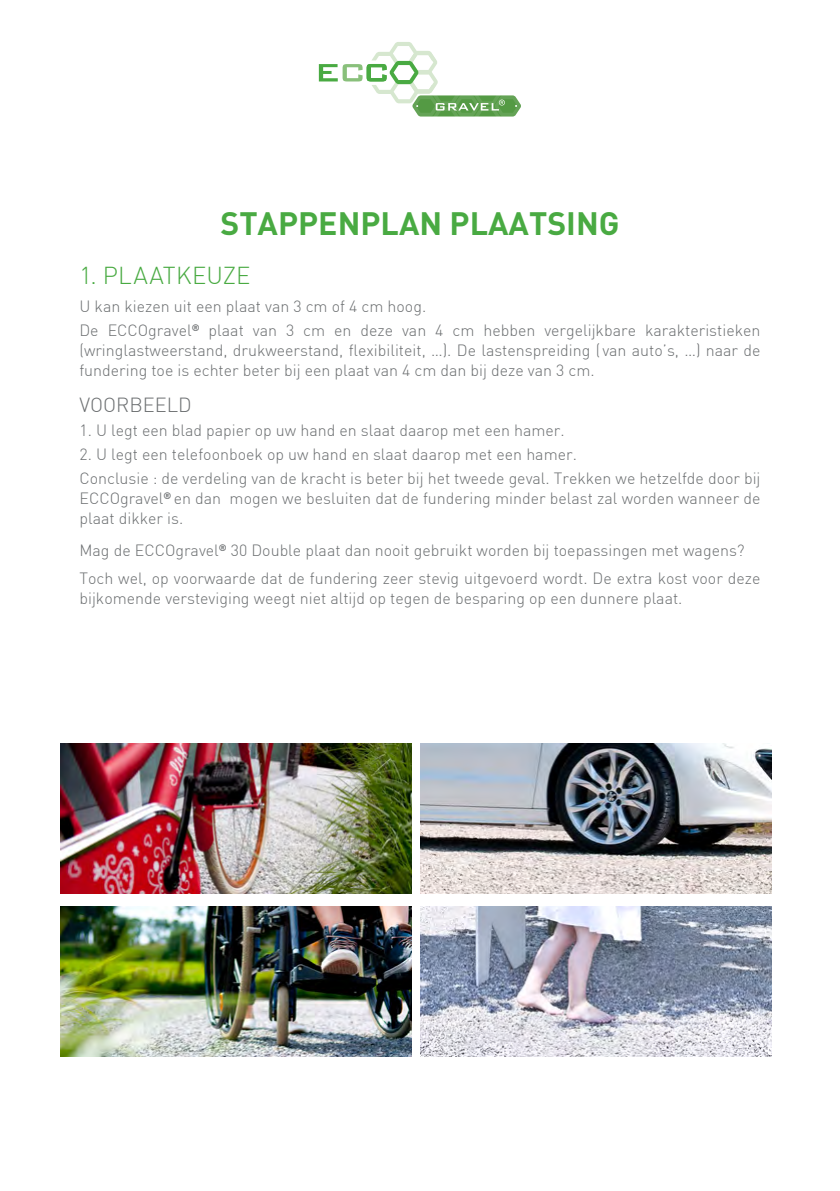
<style>
.page{position:relative;width:840px;height:1191px;background:#fff}
.page>*{position:absolute;margin:0;border:0;box-sizing:border-box;transform-origin:0 0}
.t1{font:700 32px "DIN";color:#49aa42}
.t2{font:300 24px "DIN";letter-spacing:.005em;color:#49aa42}
.t3{font:300 20px "DIN";color:#6b6e70}
.t4{font:300 16px/24px "DIN";color:#6b6e70}
</style>
<div class="page">
<svg style="left:319px;top:42px;width:202px;height:75px"></svg>
<img style="left:60px;top:743px;width:351px;height:150px">
<img style="left:420px;top:743px;width:351px;height:150px">
<img style="left:60px;top:906px;width:351px;height:150px">
<img style="left:420px;top:906px;width:351px;height:150px">
<h1 class="t1" style="left:220px;top:203px;width:400px">STAPPENPLAN PLAATSING</h1>
<h2 class="t2" style="left:79px;top:261px;width:172px">1. PLAATKEUZE</h2>
<p class="t4" style="left:79px;top:294px;width:682px">U kan kiezen uit een plaat van 3 cm of 4 cm hoog.<br>De ECCOgravel<sup>®</sup> plaat van 3 cm en deze van 4 cm hebben vergelijkbare karakteristieken</p>
<p class="t4" style="left:79px;top:340px;width:682px;line-height:20px">(wringlastweerstand, drukweerstand, flexibiliteit, …). De lastenspreiding ( van auto’s, …) naar de fundering toe is echter beter bij een plaat van 4 cm dan bij deze van 3 cm.</p>
<p class="t3" style="left:79px;top:393px;width:114px">VOORBEELD</p>
<p class="t4" style="left:79px;top:418px;width:486px">1. U legt een blad papier op uw hand en slaat daarop met een hamer.</p>
<p class="t4" style="left:79px;top:442px;width:682px">2. U legt een telefoonboek op uw hand en slaat daarop met een hamer.<br>Conclusie : de verdeling van de kracht is beter bij het tweede geval. Trekken we hetzelfde door bij</p>
<p class="t4" style="left:79px;top:488px;width:682px;line-height:20px">ECCOgravel<sup>®</sup> en dan mogen we besluiten dat de fundering minder belast zal worden wanneer de plaat dikker is.</p>
<p class="t4" style="left:79px;top:536px;width:682px;line-height:28px">Mag de ECCOgravel<sup>®</sup> 30 Double plaat dan nooit gebruikt worden bij toepassingen met wagens?<br>Toch wel, op voorwaarde dat de fundering zeer stevig uitgevoerd wordt. De extra kost voor deze</p>
<p class="t4" style="left:79px;top:586px;width:604px">bijkomende versteviging weegt niet altijd op tegen de besparing op een dunnere plaat.</p>
</div>
